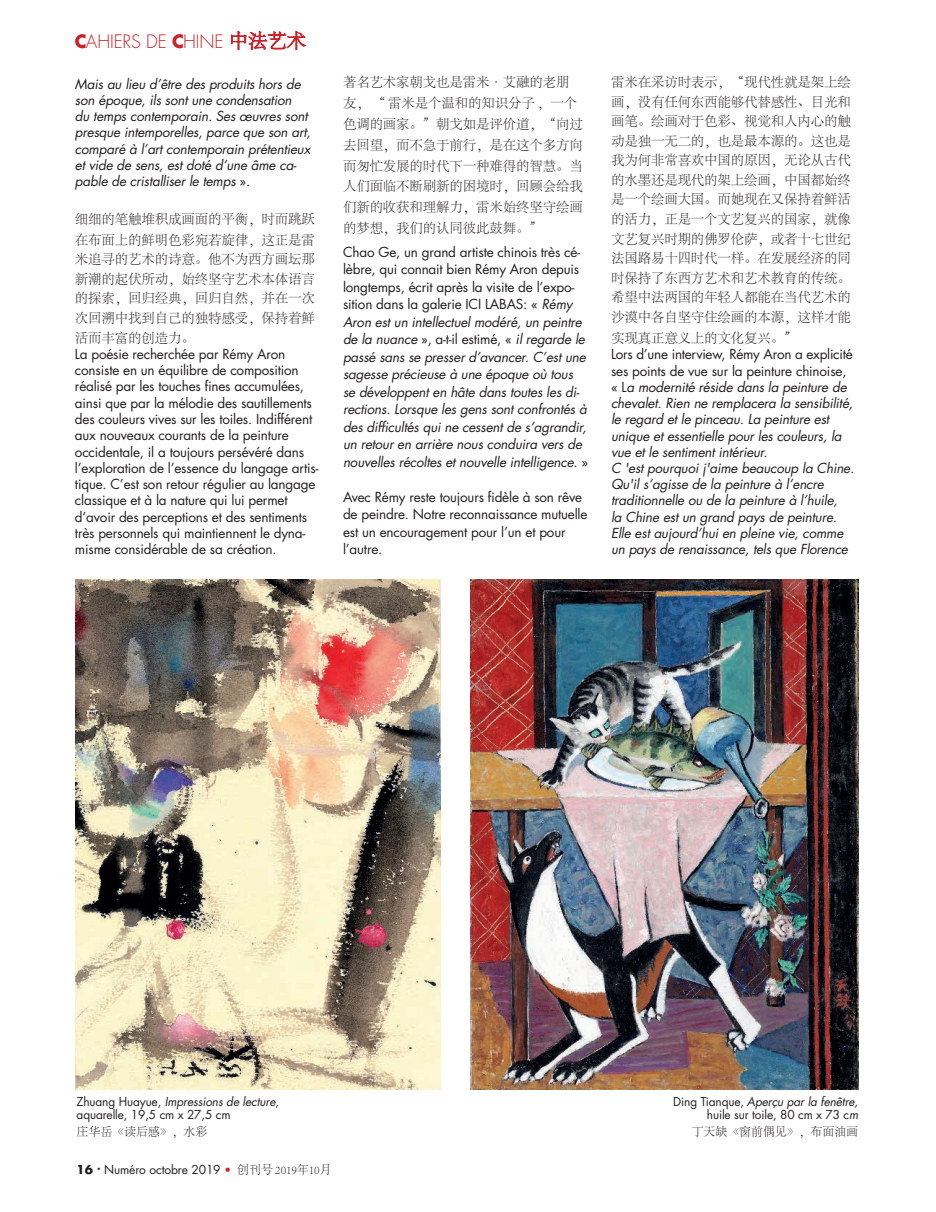
<style>
.page{position:relative;width:936px;height:1212px;background:#fff}
.page>*{position:absolute;margin:0;border:0;box-sizing:border-box;transform-origin:0 0}
.t1{font:300 18px "Futura";letter-spacing:-.01em;color:#c8242b}
.t2{font:italic 13.5px/17.5px "Futura";letter-spacing:-.015em;color:#231f20}
.t3{font:13.5px/16.4px "Futura";letter-spacing:-.015em;color:#231f20}
.t4{font:300 13.5px/19.5px "Adobe Song Std";letter-spacing:-.015em;color:#231f20}
.t5{font:12px/13.5px "Futura";letter-spacing:-.01em;color:#231f20}
.t6{font:300 12px "Adobe Song Std";letter-spacing:-.01em;color:#231f20}
.s1{font-weight:700}
.s2{font-family:"Adobe Song Std";font-size:19.5px}
.s3{font-style:normal}
.s4{font-style:italic}
.s5{font-family:"Helvetica Neue";font-weight:100;color:#c8242b}
.s6{font-family:"Adobe Song Std";font-weight:300}
</style>
<div class="page">
<svg style="left:231px;top:30px;width:75px;height:21px"></svg>
<img style="left:76px;top:579px;width:365px;height:510px">
<img style="left:470px;top:579px;width:388px;height:510px">
<h1 class="t1" style="left:75px;top:30px;width:233px"><span class="s1">C</span>AHIERS DE <span class="s1">C</span>HINE <span class="s2">中法艺术</span></h1>
<p class="t2" style="left:75px;top:75px;width:237px;line-height:16.4px">Mais au lieu d’être des produits hors de son époque, ils sont une condensation<br>du temps contemporain. Ses œuvres sont presque intemporelles, parce que son art, comparé à l’art contemporain prétentieux et vide de sens, est doté d’une âme ca&shy;pable de cristalliser le temps <span class="s3">».</span></p>
<p class="t4" style="left:75px;top:209px;width:241px;line-height:21px">细细的笔触堆积成画面的平衡，时而跳跃在布面上的鲜明色彩宛若旋律，这正是雷</p>
<p class="t4" style="left:75px;top:250px;width:241px;text-align:justify">米追寻的艺术的诗意。他不为西方画坛那新潮的起伏所动，始终坚守艺术本体语言的探索，回归经典，回归自然，并在一次次回溯中找到自己的独特感受，保持着鲜活而丰富的创造力。</p>
<p class="t3" style="left:75px;top:346px;width:245px">La poésie recherchée par Rémy Aron consiste en un équilibre de composition réalisé par les touches fines accumulées, ainsi que par la mélodie des sautillements des couleurs vives sur les toiles. Indifférent aux nouveaux courants de la peinture occidentale, il a toujours persévéré dans l’exploration de l’essence du langage artis&shy;tique. C’est son retour régulier au langage classique et à la nature qui lui permet d’avoir des perceptions et des sentiments très personnels qui maintiennent le dyna&shy;misme considérable de sa création.</p>
<p class="t4" style="left:343px;top:72px;width:241px;line-height:20.9px">著名艺术家朝戈也是雷米·艾融的老朋友， “ 雷米是个温和的知识分子 ，一个色调的画家。”朝戈如是评价道，“向过去回望，而不急于前行，是在这个多方向而匆忙发展的时代下一种难得的智慧。当人们面临不断刷新的困境时，回顾会给我们新的收获和理解力，雷米始终坚守绘画的梦想，我们的认同彼此鼓舞。”</p>
<p class="t2" style="left:343px;top:243px;width:247px"><span class="s3">Chao Ge, un grand artiste chinois très cé&shy;lèbre, qui connait bien Rémy Aron depuis longtemps, écrit après la visite de l’expo&shy;sition dans la galerie ICI LABAS: «</span> Rémy Aron est un intellectuel modéré, un peintre de la nuance <span class="s3">», a-t-il estimé, «</span> il regarde le passé sans se presser d’avancer. C’est une sagesse précieuse à une époque où tous se développent en hâte dans toutes les di&shy;rections. Lorsque les gens sont confrontés à des difficultés qui ne cessent de s’agrandir, un retour en arrière nous conduira vers de nouvelles récoltes et nouvelle intelligence<span class="s3">. »</span></p>
<p class="t3" style="left:343px;top:488px;width:246px;line-height:17.5px">Avec Rémy reste toujours fidèle à son rêve de peindre. Notre reconnaissance mutuelle est un encouragement pour l’un et pour l’autre.</p>
<p class="t4" style="left:611px;top:73px;width:241px;text-align:justify">雷米在采访时表示，“现代性就是架上绘画，没有任何东西能够代替感性、目光和画笔。绘画对于色彩、视觉和人内心的触动是独一无二的，也是最本源的。这也是我为何非常喜欢中国的原因，无论从古代的水墨还是现代的架上绘画，中国都始终是一个绘画大国。而她现在又保持着鲜活的活力，正是一个文艺复兴的国家，就像文艺复兴时期的佛罗伦萨，或者十七世纪法国路易十四时代一样。在发展经济的同时保持了东西方艺术和艺术教育的传统。希望中法两国的年轻人都能在当代艺术的沙漠中各自坚守住绘画的本源，这样才能</p>
<p class="t4" style="left:611px;top:329px;width:188px">实现真正意义上的文化复兴。”</p>
<p class="t2" style="left:611px;top:346px;width:245px;line-height:16.2px"><span class="s3">Lors d’une interview, Rémy Aron a explicité ses points de vue sur la peinture chinoise, « L</span>a modernité réside dans la peinture de chevalet. Rien ne remplacera la sensibilité, le regard et le pinceau. La peinture est unique et essentielle pour les couleurs, la vue et le sentiment intérieur.<br>C 'est pourquoi j'aime beaucoup la Chine.<br>Qu'il s’agisse de la peinture à l’encre traditionnelle ou de la peinture à l’huile,<br>la Chine est un grand pays de peinture.<br>Elle est aujourd’hui en pleine vie, comme un pays de renaissance, tels que Florence</p>
<p class="t5" style="left:77px;top:1094px;width:204px">Zhuang Huayue, <span class="s4">Impressions de lecture, </span>aquarelle, 19,5 cm x 27,5 cm</p>
<p class="t6" style="left:77px;top:1125px;width:132px">庄华岳《读后感》，水彩</p>
<p class="t5" style="left:77px;top:1162px;width:256px"><span class="s1">16</span> <sup>•</sup> Numéro octobre 2019 <span class="s5">•</span> <span class="s6">创刊号 2019年10月</span></p>
<p class="t5" style="left:673px;top:1094px;width:186px;text-align:right">Ding Tianque, <span class="s4">Aperçu par la fenêtre, </span>huile sur toile, 80 cm x 73 c<span class="s4">m</span></p>
<p class="t6" style="left:691px;top:1125px;width:168px">丁天缺《窗前偶⻅》，布面油画</p>
</div>
